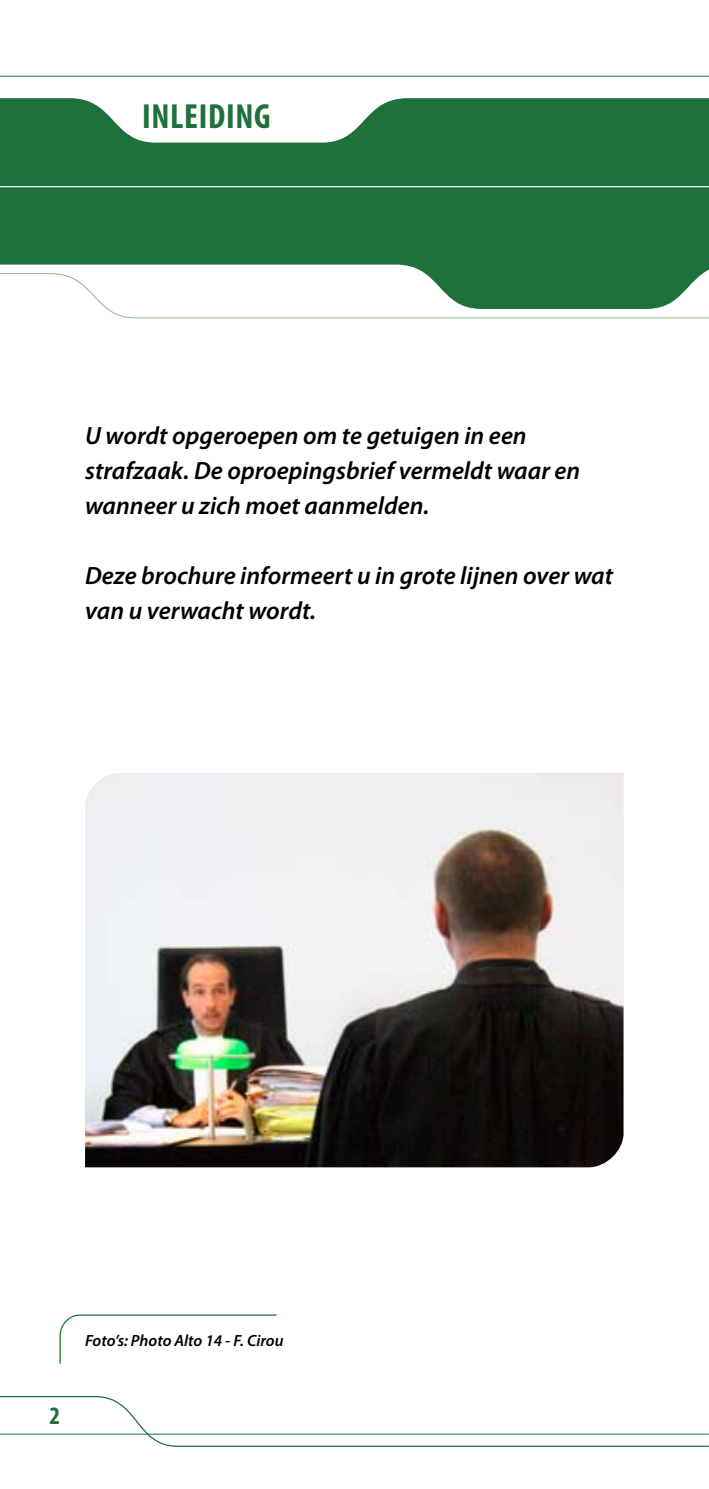
<style>
.page{position:relative;width:709px;height:1489px;background:#fff}
.page>*{position:absolute;margin:0;border:0;box-sizing:border-box;transform-origin:0 0}
.t1{font:700 condensed 35px "Myriad Pro";letter-spacing:.02em;color:#1f713c}
.t2{font:italic 600 25px/35px "Myriad Pro";color:#000}
.t3{font:700 condensed 25px "Myriad Pro";color:#1f713c}
.t4{font:italic 600 16.25px "Myriad Pro";color:#000}
</style>
<div class="page">
<svg style="left:0;top:1396px;width:709px;height:51px"></svg>
<svg style="left:0;top:75px;width:709px;height:2px"></svg>
<svg style="left:0;top:98px;width:709px;height:175px;fill:#1f713c"></svg>
<svg style="left:0;top:135px;width:709px;height:53px;background:#2d7a48"></svg>
<svg style="left:0;top:273px;width:709px;height:45px"></svg>
<img style="left:85px;top:773px;width:538px;height:394px">
<svg style="left:59px;top:1314px;width:218px;height:50px"></svg>
<h1 class="t1" style="left:142px;top:94px;width:130px">INLEIDING</h1>
<p class="t2" style="left:85px;top:417px;width:497px">U wordt opgeroepen om te getuigen in een strafzaak. De oproepingsbrief vermeldt waar en wanneer u zich moet aanmelden.</p>
<p class="t2" style="left:85px;top:557px;width:529px">Deze brochure informeert u in grote lijnen over wat van u verwacht wordt.</p>
<p class="t3" style="left:50px;top:1400px;width:12px">2</p>
<p class="t4" style="left:85px;top:1330px;width:200px">Foto’s: Photo Alto 14 - F. Cirou</p>
</div>
